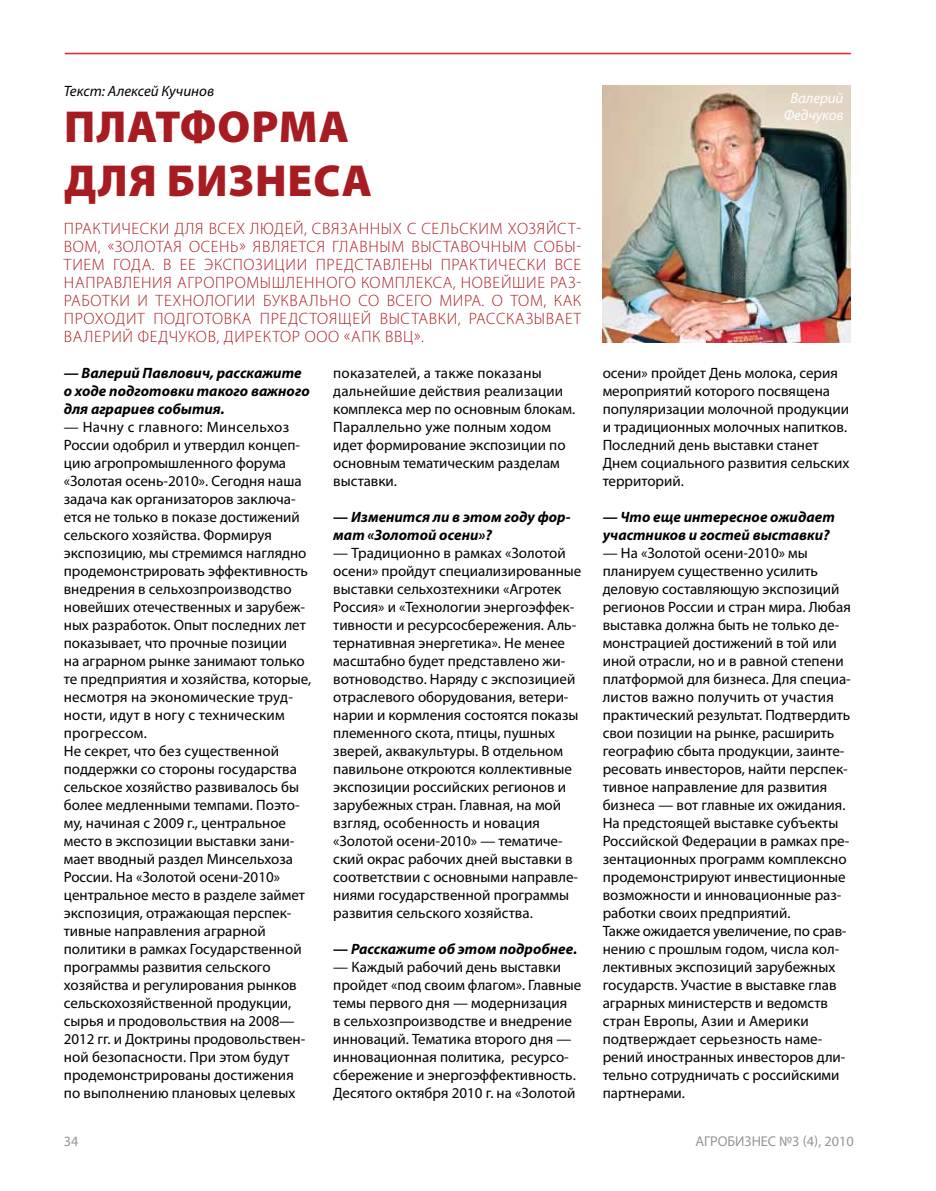
<style>
.page{position:relative;width:936px;height:1191px;background:#fff}
.page>*{position:absolute;margin:0;border:0;box-sizing:border-box;transform-origin:0 0}
.t1{font:900 45px/54px "Myriad Pro";letter-spacing:.02em;color:#a71c20}
.t2{font:300 16.5px/18px "Myriad Pro";letter-spacing:.04em;color:#ad1f23;text-align:justify}
.t3{font:15px/18px "Myriad Pro";color:#000}
.t4{font:italic 700 15px/18px "Myriad Pro";color:#000}
.t5{font:italic 15px "Myriad Pro";color:#000}
.t6{font:italic 15px/16.5px "Myriad Pro";letter-spacing:-.01em;color:#fff;text-align:center}
.t7{font:14.25px "Myriad Pro";color:#939598}
</style>
<div class="page">
<img style="left:602px;top:85px;width:248px;height:257px">
<hr style="left:65px;top:53px;width:785px;height:1px;background:#ed1e24">
<p class="t5" style="left:64px;top:82px;width:152px">Текст: Алексей Кучинов</p>
<h1 class="t1" style="left:64px;top:98px;width:249px">Платформа для бизнеса</h1>
<p class="t2" style="left:64px;top:220px;width:519px">П рактически для всех людей, связанн ых с сельским хозяйст&shy;вом, «Золотая осен ь» является главн ым выставочн ым собы&shy;тием года. В ее экспозиции представлен ы практически все направлен ия агропромышленного комплекса, новейшие раз&shy;работки и техн ологии буквальн о со всего мира. О том, как проходит подготовка предстоящей выставки, рассказывает Валерий Федчуков, директор ООО</p>
<p class="t2" style="left:344px;top:328px;width:18px">«АПК</p>
<p class="t2" style="left:385px;top:328px;width:40px">ВВЦ».</p>
<p class="t4" style="left:64px;top:363px;width:247px">— Валерий Павлович, расскажите о ходе подготовки такого важного для аграриев события.</p>
<p class="t3" style="left:64px;top:418px;width:249px">— Начну с главного: Минсельхоз России одобрил и утвердил концеп&shy;цию агропромышленного форума «Золотая осень-2010». Сегодня наша задача как организаторов заключа&shy;ется не только в показе достижений сельского хозяйства. Формируя экспозицию, мы стремимся наглядно продемонстрировать эффективность внедрения в сельхозпроизводство новейших отечественных и зарубеж&shy;ных разработок. Опыт последних лет показывает, что прочные позиции<br>на аграрном рынке занимают только те предприятия и хозяйства, которые, несмотря на экономические труд&shy;ности, идут в ногу с техническим прогрессом.<br>Не секрет, что без существенной поддержки со стороны государства сельское хозяйство развивалось бы более медленными темпами. Поэто&shy;му, начиная с 2009 г., центральное место в экспозиции выставки зани&shy;мает вводный раздел Минсельхоза России. На «Золотой осени-2010» центральное место в разделе займет экспозиция, отражающая перспек&shy;тивные направления аграрной политики в рамках Государственной программы развития сельского хозяйства и регулирования рынков сельскохозяйственной продукции, сырья и продовольствия на 2008— 2012 гг. и Доктрины продовольствен&shy;ной безопасности. При этом будут продемонстрированы достижения по выполнению плановых целевых</p>
<p class="t3" style="left:333px;top:364px;width:243px">показателей, а также показаны дальнейшие действия реализации комплекса мер по основным блокам.<br>Параллельно уже полным ходом идет формирование экспозиции по основным тематическим разделам выставки.</p>
<p class="t4" style="left:333px;top:507px;width:239px">— Изменится ли в этом году фор&shy;мат «Золотой осени»?</p>
<p class="t3" style="left:333px;top:544px;width:250px">— Традиционно в рамках «Золотой осени» пройдут специализированные выставки сельхозтехники «Агротек Россия» и «Технологии энергоэффек&shy;тивности и ресурсосбережения. Аль&shy;тернативная энергетика». Не менее масштабно будет представлено жи&shy;вотноводство. Наряду с экспозицией отраслевого оборудования, ветери&shy;нарии и кормления состоятся показы племенного скота, птицы, пушных зверей, аквакультуры. В отдельном павильоне откроются коллективные экспозиции российских регионов и зарубежных стран. Главная, на мой взгляд, особенность и новация «Золотой осени-2010» — тематиче&shy;ский окрас рабочих дней выставки в соответствии с основными направле&shy;ниями государственной программы развития сельского хозяйства.</p>
<p class="t4" style="left:333px;top:939px;width:245px">— Расскажите об этом подробнее.</p>
<p class="t3" style="left:333px;top:958px;width:250px">— Каждый рабочий день выставки пройдет «под своим флагом». Главные темы первого дня — модернизация<br>в сельхозпроизводстве и внедрение инноваций. Тематика второго дня — инновационная политика, ресурсо&shy;сбережение и энергоэффективность.<br>Десятого октября 2010 г. на «Золотой</p>
<p class="t6" style="left:783px;top:90px;width:61px">Валерий<br>Федчуков</p>
<p class="t3" style="left:602px;top:364px;width:248px">осени» пройдет День молока, серия мероприятий которого посвящена популяризации молочной продукции и традиционных молочных напитков.<br>Последний день выставки станет<br>Днем социального развития сельских территорий.</p>
<p class="t4" style="left:602px;top:507px;width:233px">— Что еще интересное ожидает участников и гостей выставки?</p>
<p class="t3" style="left:602px;top:544px;width:250px">— На «Золотой осени-2010» мы планируем существенно усилить деловую составляющую экспозиций регионов России и стран мира. Любая выставка должна быть не только де&shy;монстрацией достижений в той или иной отрасли, но и в равной степени платформой для бизнеса. Для специа&shy;листов важно получить от участия практический результат. Подтвердить свои позиции на рынке, расширить географию сбыта продукции, заинте&shy;ресовать инвесторов, найти перспек&shy;тивное направление для развития бизнеса — вот главные их ожидания.<br>На предстоящей выставке субъекты Российской Федерации в рамках пре&shy;зентационных программ комплексно продемонстрируют инвестиционные возможности и инновационные раз&shy;работки своих предприятий.<br>Также ожидается увеличение, по срав&shy;нению с прошлым годом, числа кол&shy;лективных экспозиций зарубежных государств. Участие в выставке глав аграрных министерств и ведомств стран Европы, Азии и Америки подтверждает серьезность наме&shy;рений иностранных инвесторов дли&shy;тельно сотрудничать с российскими партнерами.</p>
<p class="t7" style="left:64px;top:1132px;width:16px">34</p>
<p class="t7" style="left:695px;top:1132px;width:160px">АГРОБИЗНЕС №3 (4), 2010</p>
</div>
